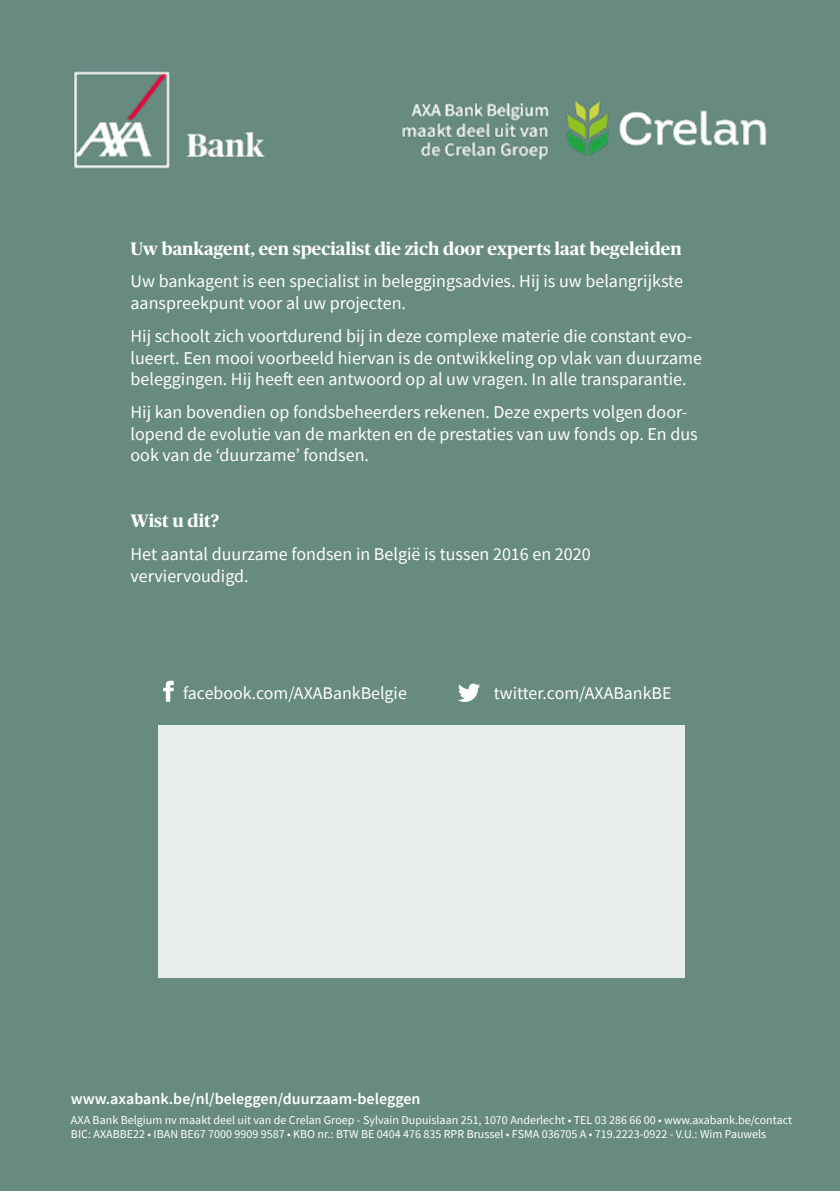
<style>
.page{position:relative;width:840px;height:1191px;background:#fff}
.page>*{position:absolute;margin:0;border:0;box-sizing:border-box;transform-origin:0 0}
.t1{font:18px/21.6px "Source Sans Pro";color:#fff}
.t2{font:700 18px "Publico Headline";color:#fff}
.t3{font:17.8px "Source Sans Pro";color:#fff}
.t4{font:600 16px "Source Sans Pro";color:#fff}
.t5{font:12px/14.4px "Source Sans Pro";color:#fff}
</style>
<div class="page">
<div style="left:0;top:0;width:839px;height:1191px;background:#678a81"></div>
<svg style="left:163px;top:680px;width:11px;height:22px"></svg>
<svg style="left:458px;top:683px;width:22px;height:19px"></svg>
<div style="left:158px;top:725px;width:526px;height:253px;background:#e7edeb"></div>
<img style="left:73px;top:71px;width:694px;height:98px">
<p class="t2" style="left:130px;top:235px;width:552px">Uw bankagent, een specialist die zich door experts laat begeleiden</p>
<p class="t1" style="left:130px;top:270px;width:553px">Uw bankagent is een specialist in beleggingsadvies. Hij is uw belangrijkste aanspreekpunt voor al uw projecten.</p>
<p class="t1" style="left:130px;top:325px;width:572px">Hij schoolt zich voortdurend bij in deze complexe materie die constant evo&shy;lueert. Een mooi voorbeeld hiervan is de ontwikkeling op vlak van duurzame beleggingen. Hij heeft een antwoord op al uw vragen. In alle transparantie.</p>
<p class="t1" style="left:130px;top:401px;width:568px">Hij kan bovendien op fondsbeheerders rekenen. Deze experts volgen door&shy;lopend de evolutie van de markten en de prestaties van uw fonds op. En dus ook van de ‘duurzame’ fondsen.</p>
<p class="t2" style="left:130px;top:508px;width:90px">Wist u dit?</p>
<p class="t1" style="left:130px;top:543px;width:461px">Het aantal duurzame fondsen in België is tussen 2016 en 2020 verviervoudigd.</p>
<p class="t3" style="left:183px;top:682px;width:225px">facebook.com/AXABankBelgie</p>
<p class="t3" style="left:493px;top:682px;width:179px">twitter.com/AXABankBE</p>
<p class="t4" style="left:71px;top:1088px;width:351px">www.axabank.be/nl/beleggen/duurzaam-beleggen</p>
<p class="t5" style="left:71px;top:1112px;width:722px">AXA Bank Belgium nv maakt deel uit van de Crelan Groep - Sylvain Dupuislaan 251, 1070 Anderlecht • TEL 03 286 66 00 • www.axabank.be/contact<br>BIC: AXABBE22 • IBAN BE67 7000 9909 9587 • KBO nr.: BTW BE 0404 476 835 RPR Brussel • FSMA 036705 A • 719.2223-0922 - V.U.: Wim Pauwels</p>
</div>
